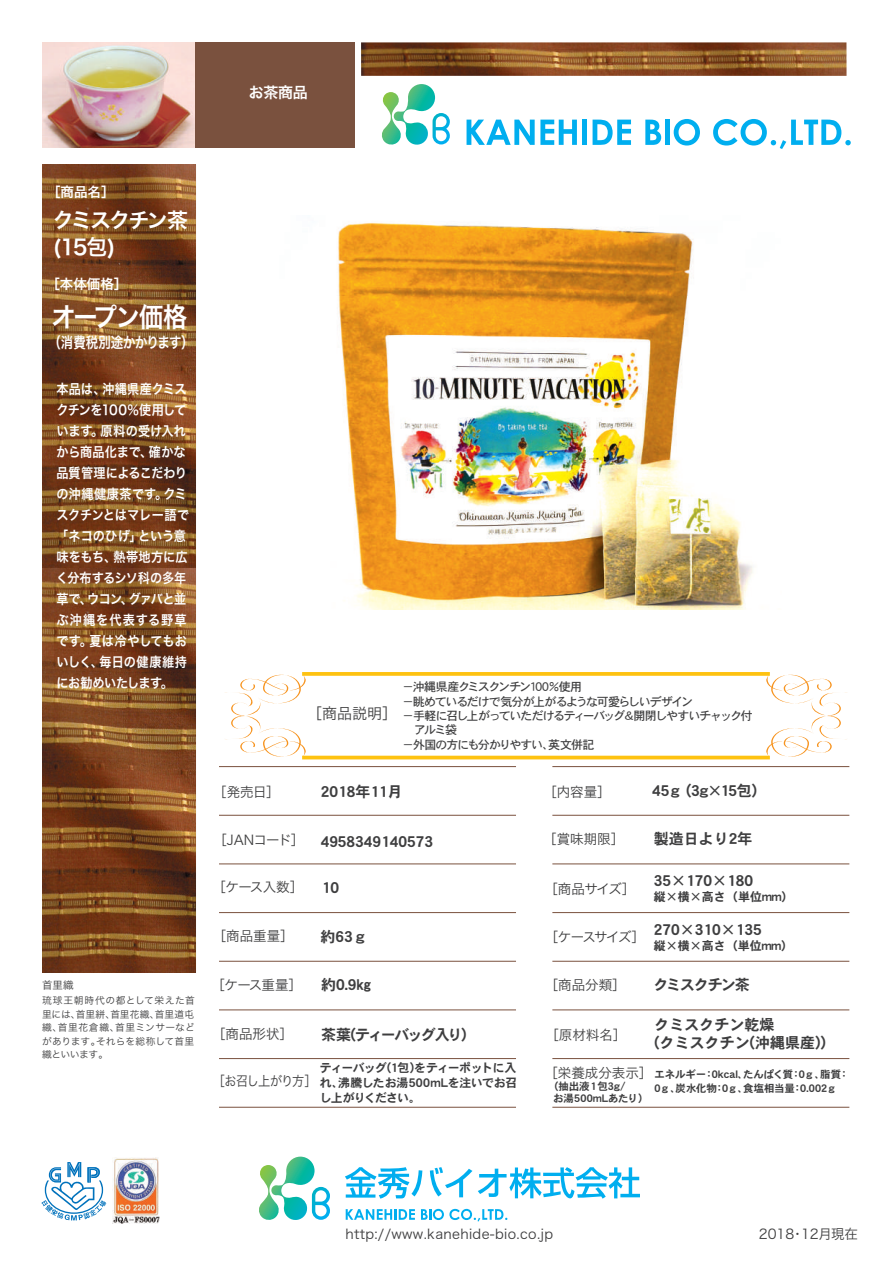
<style>
.page{position:relative;width:893px;height:1263px;background:#fff}
.page>*{position:absolute;margin:0;border:0;box-sizing:border-box;transform-origin:0 0}
.t1{font:27px "Hira Kaku Pro W6";letter-spacing:-.07em;color:#fff;scale:.9 1}
.t2{font:21px/27px "Hira Kaku Pro W6";letter-spacing:-.09em;color:#fff}
.t3{font:15px/18px "DFPHS Gothic CID W7";color:#3e3e3f}
.t4{font:15px "DFPHS Gothic CID W7";letter-spacing:-.11em;color:#3e3e3f}
.t5{font:15px "Hira Kaku Pro W6";letter-spacing:-.025em;color:#fff;scale:.83 1}
.t6{font:15px "DFPHS Gothic CID W7";letter-spacing:-.08em;color:#3e3e3f}
.t7{font:15px "Hira Kaku Pro W3";color:#3e3e3f}
.t8{font:15px "Hira Kaku Pro W6";letter-spacing:-.025em;color:#fff}
.t9{font:13.5px/21px "Hira Kaku Pro W6";color:#fff;scale:.9 1}
.t10{font:13.5px "Hira Kaku Pro W3";color:#3e3e3f}
.t11{font:13.5px "Hira Kaku Pro W3";letter-spacing:.025em;color:#3e3e3f}
.t12{font:13.5px "Hira Kaku Pro W6";color:#fff}
.t13{font:13.5px "Hira Kaku Pro W3";letter-spacing:-.075em;color:#3e3e3f;scale:.9 1}
.t14{font:12px/14.4px "DFPHS Gothic CID W5";letter-spacing:-.105em;color:#3e3e3f}
.t15{font:12px/14.7px "DFPHS Gothic CID W7";letter-spacing:-.03em;color:#3e3e3f;text-align:justify}
.t16{font:10.5px/11.2px "DFPHS Gothic CID W7";letter-spacing:-.01em;color:#3e3e3f}
.t17{font:10.5px "Hira Kaku Pro W3";color:#3e3e3f}
.t18{font:9.75px/13.5px "Hira Kaku Pro W3";letter-spacing:.015em;color:#3e3e3f;text-align:justify}
.s1{font-family:"Hira Kaku Pro W3";font-size:13.5px}
.s2{font-family:"DFPHS Gothic CID W7";font-size:15px}
</style>
<div class="page">
<img style="left:338px;top:223px;width:415px;height:387px">
<img style="left:43px;top:165px;width:152px;height:403px">
<img style="left:43px;top:568px;width:152px;height:405px">
<img style="left:361px;top:42px;width:485px;height:34px">
<img style="left:43px;top:42px;width:152px;height:105px">
<svg style="left:382px;top:84px;width:68px;height:61px"></svg>
<svg style="left:467px;top:120px;width:110px;height:25px"></svg>
<div style="left:582px;top:120px;width:5px;height:25px;background:#00aeef"></div>
<svg style="left:593px;top:120px;width:38px;height:25px"></svg>
<svg style="left:645px;top:120px;width:16px;height:25px"></svg>
<div style="left:665px;top:120px;width:5px;height:25px;background:#00aeef"></div>
<svg style="left:674px;top:119px;width:26px;height:27px"></svg>
<svg style="left:713px;top:119px;width:138px;height:30px"></svg>
<svg style="left:306px;top:672px;width:460px;height:4px;fill:#fec213"></svg>
<svg style="left:225px;top:672px;width:81px;height:88px"></svg>
<svg style="left:766px;top:672px;width:81px;height:88px"></svg>
<hr style="left:302px;top:756px;width:468px;height:3px;background:#fec210">
<hr style="left:219px;top:766px;width:297px;height:1px;background:#7a513e">
<hr style="left:219px;top:815px;width:297px;height:1px;background:#7a513e">
<hr style="left:219px;top:863px;width:297px;height:1px;background:#7a513e">
<hr style="left:219px;top:912px;width:297px;height:1px;background:#7a513e">
<hr style="left:219px;top:961px;width:297px;height:1px;background:#7a513e">
<hr style="left:219px;top:1009px;width:297px;height:1px;background:#7a513e">
<hr style="left:219px;top:1058px;width:297px;height:1px;background:#7a513e">
<hr style="left:219px;top:1107px;width:297px;height:1px;background:#7a513e">
<hr style="left:552px;top:766px;width:297px;height:1px;background:#7a513e">
<hr style="left:552px;top:815px;width:297px;height:1px;background:#7a513e">
<hr style="left:552px;top:863px;width:297px;height:1px;background:#7a513e">
<hr style="left:552px;top:912px;width:297px;height:1px;background:#7a513e">
<hr style="left:552px;top:961px;width:297px;height:1px;background:#7a513e">
<hr style="left:552px;top:1009px;width:297px;height:1px;background:#7a513e">
<hr style="left:552px;top:1058px;width:297px;height:1px;background:#7a513e">
<hr style="left:552px;top:1107px;width:297px;height:1px;background:#7a513e">
<div style="left:195px;top:42px;width:160px;height:105px;background:#7a513e"></div>
<svg style="left:259px;top:1156px;width:71px;height:64px"></svg>
<svg style="left:345px;top:1167px;width:127px;height:32px"></svg>
<svg style="left:478px;top:1167px;width:162px;height:32px"></svg>
<svg style="left:346px;top:1209px;width:69px;height:11px"></svg>
<svg style="left:421px;top:1209px;width:86px;height:12px"></svg>
<svg style="left:41px;top:1162px;width:66px;height:58px"></svg>
<img style="left:112px;top:1158px;width:48px;height:65px">
<p class="t8" style="left:249px;top:79px;width:60px">お茶商品</p>
<p class="t12" style="left:47px;top:180px;width:69px">［商品名］</p>
<h2 class="t2" style="left:53px;top:206px;width:137px">クミスクチン茶(15包)</h2>
<p class="t12" style="left:46px;top:271px;width:83px">［本体価格］</p>
<h1 class="t1" style="left:51px;top:292px;width:152px">オープン価格</h1>
<p class="t5" style="left:49px;top:329px;width:176px">（消費税別途かかります）</p>
<p class="t9" style="left:56px;top:378px;width:149px">本品は、沖縄県産クミスクチンを100％使用しています。原料の受け入れから商品化まで、確かな品質管理によるこだわりの沖縄健康茶です。クミスクチンとはマレー語で「ネコのひげ」という意味をもち、熱帯地方に広く分布するシソ科の多年草で、ウコン、グァバと並ぶ沖縄を代表する野草です。夏は冷やしてもおいしく、毎日の健康維持にお勧めいたします。</p>
<p class="t17" style="left:42px;top:976px;width:33px">首里織</p>
<p class="t18" style="left:42px;top:993px;width:154px">琉球王朝時代の都として栄えた首里には、首里絣、首里花織、首里道屯織、首里花倉織、首里ミンサーなどがあります。それらを総称して首里織といいます。</p>
<p class="t7" style="left:307px;top:700px;width:91px">［商品説明］</p>
<p class="t14" style="left:402px;top:679px;width:352px">－沖縄県産クミスクンチン100％使用<br>－眺めているだけで気分が上がるような可愛らしいデザイン<br>－手軽に召し上がっていただけるティーバッグ＆開閉しやすいチャック付　アルミ袋<br>－外国の方にも分かりやすい、英文併記</p>
<p class="t10" style="left:213px;top:779px;width:68px">［発売日］</p>
<p class="t3" style="left:321px;top:783px;width:83px">2018年11月</p>
<p class="t10" style="left:543px;top:779px;width:69px">［内容量］</p>
<p class="t3" style="left:652px;top:782px;width:116px">45ｇ（3g×15包）</p>
<p class="t3" style="left:213px;top:832px;width:221px"><span class="s1">［JANコード］</span> 4958349140573</p>
<p class="t10" style="left:543px;top:827px;width:82px">［賞味期限］</p>
<p class="t3" style="left:654px;top:830px;width:100px">製造日より2年</p>
<p class="t10" style="left:212px;top:875px;width:128px">［ケース入数］ <span class="s2">10</span></p>
<p class="t10" style="left:213px;top:924px;width:82px">［商品重量］</p>
<p class="t3" style="left:321px;top:927px;width:49px">約63ｇ</p>
<p class="t3" style="left:654px;top:871px;width:101px">35×170×180</p>
<p class="t10" style="left:544px;top:877px;width:92px">［商品サイズ］</p>
<p class="t15" style="left:654px;top:889px;width:141px">縦×横×高さ（単位mm）</p>
<p class="t3" style="left:545px;top:921px;width:218px"><sub>［ケースサイズ］</sub> 270×310×135</p>
<p class="t15" style="left:654px;top:938px;width:141px">縦×横×高さ（単位mm）</p>
<p class="t10" style="left:211px;top:973px;width:92px">［ケース重量］</p>
<p class="t3" style="left:321px;top:975px;width:52px">約0.9㎏</p>
<p class="t10" style="left:545px;top:973px;width:82px">［商品分類］</p>
<p class="t6" style="left:654px;top:977px;width:98px">クミスクチン茶</p>
<p class="t10" style="left:212px;top:1022px;width:82px">［商品形状］</p>
<p class="t4" style="left:321px;top:1026px;width:147px">茶葉(ティーバッグ入り)</p>
<p class="t10" style="left:545px;top:1022px;width:82px">［原材料名］</p>
<p class="t3" style="left:655px;top:1015px;width:173px">クミスクチン乾燥<br>(クミスクチン(沖縄県産))</p>
<p class="t13" style="left:213px;top:1069px;width:117px">［お召し上がり方］</p>
<p class="t15" style="left:320px;top:1060px;width:199px">ティーバッグ(1包)をティーポットに入れ、沸騰したお湯500mLを注いでお召し上がりください。</p>
<p class="t16" style="left:655px;top:1067px;width:196px;line-height:13.5px;text-indent:-110px"><span class="s1">［栄養成分表示］</span>エネルギー：0kcal、たんぱく質：0ｇ、脂質：<br>0ｇ、炭水化物：0ｇ、食塩相当量：0.002ｇ</p>
<p class="t16" style="left:553px;top:1081px;width:97px;text-indent:-5px">（抽出液１包3g/<br>お湯500mLあたり）</p>
<p class="t11" style="left:345px;top:1221px;width:209px">http://www.kanehide-bio.co.jp</p>
<p class="t10" style="left:759px;top:1221px;width:101px">2018・12月現在</p>
</div>
